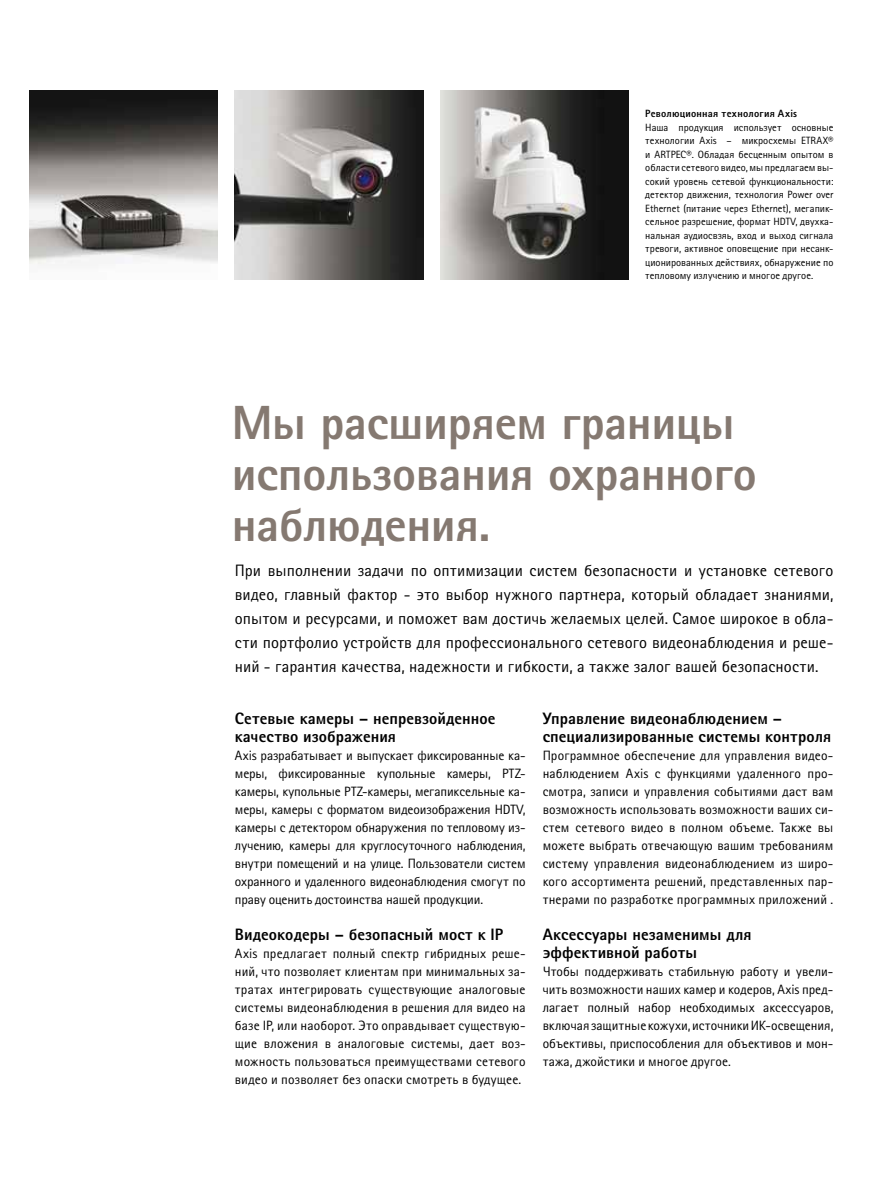
<style>
.page{position:relative;width:893px;height:1191px;background:#fff}
.page>*{position:absolute;margin:0;border:0;box-sizing:border-box;transform-origin:0 0}
.t1{font:800 48px/51px "Rotis Sans Cyrillic";letter-spacing:-.01em;color:#857971}
.t2{font:16.5px/24px "Rotis Sans Cyrillic";letter-spacing:.005em;color:#000;text-align:justify}
.t3{font:800 16.5px/18px "Rotis Sans Cyrillic";letter-spacing:.005em;color:#000}
.t4{font:13.5px/18px "Rotis Sans Cyrillic";letter-spacing:.005em;color:#000;text-align:justify}
.t5{font:10.5px/13.5px "Rotis Sans Cyrillic";color:#000;text-align:justify}
.t6{font:800 10.5px "Rotis Sans Cyrillic";letter-spacing:.02em;color:#000}
</style>
<div class="page">
<img style="left:30px;top:91px;width:188px;height:174px">
<img style="left:235px;top:91px;width:188px;height:188px">
<img style="left:440px;top:91px;width:188px;height:188px">
<p class="t6" style="left:645px;top:107px;width:153px">Революционная технология Axis</p>
<p class="t5" style="left:645px;top:120px;width:190px">Наша продукция использует основные технологии Axis – микросхемы ETRAX® и ARTPEC®. Обладая бесценным опытом в области сетевого видео, мы предлагаем вы&shy;сокий уровень сетевой функциональности: детектор движения, технология Power over Ethernet (питание через Ethernet), мегапик&shy;сельное разрешение, формат HDTV, двухка&shy;нальная аудиосвзяь, вход и выход сигнала тревоги, активное оповещение при несанк&shy;ционированных действиях, обнаружение по тепловому излучению и многое другое.</p>
<h1 class="t1" style="left:232px;top:396px;width:526px">Мы расширяем границы использования охранного наблюдения.</h1>
<p class="t2" style="left:235px;top:559px;width:600px">При выполнении задачи по оптимизации систем безопасности и установке сетевого видео, главный фактор - это выбор нужного партнера, который обладает знаниями, опытом и ресурсами, и поможет вам достичь желаемых целей. Самое широкое в обла&shy;сти портфолио устройств для профессионального сетевого видеонаблюдения и реше&shy;ний - гарантия качества, надежности и гибкости, а также залог вашей безопасности.</p>
<p class="t3" style="left:235px;top:709px;width:262px">Сетевые камеры – непревзойденное качество изображения</p>
<p class="t4" style="left:235px;top:746px;width:292px">Axis разрабатывает и выпускает фиксированные ка&shy;меры, фиксированные купольные камеры, PTZ&shy;камеры, купольные PTZ-камеры, мегапиксельные ка&shy;меры, камеры с форматом видеоизображения HDTV, камеры с детектором обнаружения по тепловому из&shy;лучению, камеры для круглосуточного наблюдения, внутри помещений и на улице. Пользователи систем охранного и удаленного видеонаблюдения смогут по праву оценить достоинства нашей продукции.</p>
<p class="t3" style="left:235px;top:925px;width:270px">Видеокодеры – безопасный мост к IP</p>
<p class="t4" style="left:235px;top:944px;width:292px">Axis предлагает полный спектр гибридных реше&shy;ний, что позволяет клиентам при минимальных за&shy;тратах интегрировать существующие аналоговые системы видеонаблюдения в решения для видео на базе IP, или наоборот. Это оправдывает существую&shy;щие вложения в аналоговые системы, дает воз&shy;можность пользоваться преимуществами сетевого видео и позволяет без опаски смотреть в будущее.</p>
<p class="t3" style="left:543px;top:709px;width:290px">Управление видеонаблюдением – специализированные системы контроля</p>
<p class="t4" style="left:543px;top:746px;width:292px">Программное обеспечение для управления видео&shy;наблюдением Axis с функциями удаленного про&shy;смотра, записи и управления событиями даст вам возможность использовать возможности ваших си&shy;стем сетевого видео в полном объеме. Также вы можете выбрать отвечающую вашим требованиям систему управления видеонаблюдением из широ&shy;кого ассортимента решений, представленных пар&shy;тнерами по разработке программных приложений .</p>
<p class="t3" style="left:543px;top:925px;width:211px">Аксессуары незаменимы для эффективной работы</p>
<p class="t4" style="left:543px;top:962px;width:292px">Чтобы поддерживать стабильную работу и увели&shy;чить возможности наших камер и кодеров, Axis пред&shy;лагает полный набор необходимых аксессуаров, включая защитные кожухи, источники ИК-освещения, объективы, приспособления для объективов и мон&shy;тажа, джойстики и многое другое.</p>
</div>
